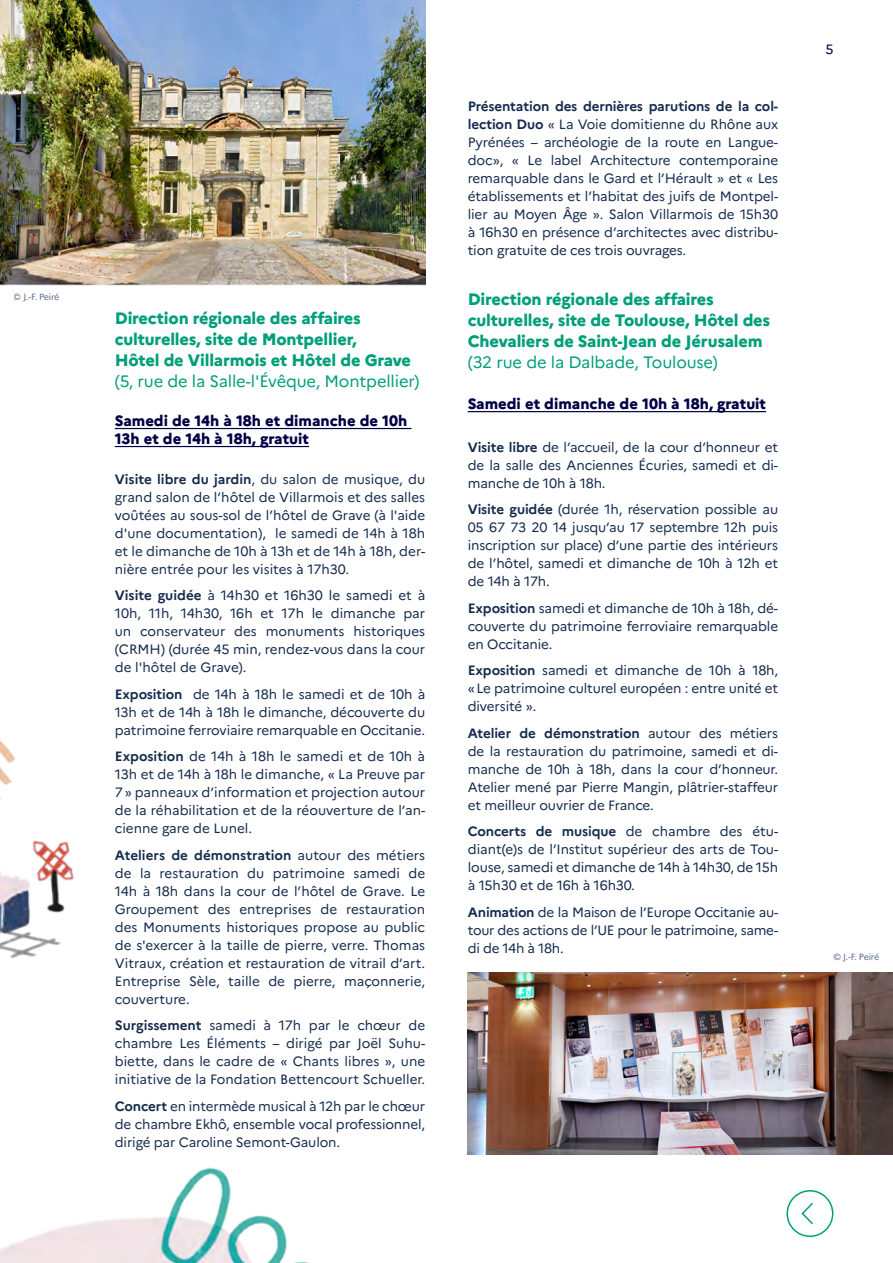
<style>
.page{position:relative;width:893px;height:1263px;background:#fff}
.page>*{position:absolute;margin:0;border:0;box-sizing:border-box;transform-origin:0 0}
.t1{font:800 16.5px/21px "Marianne";letter-spacing:-.01em;color:#009f79}
.t2{font:16.5px "Marianne";letter-spacing:-.01em;color:#009f79}
.t3{font:800 15px/18px "Marianne";color:#000045}
.t4{font:13.5px/18px "Marianne";letter-spacing:-.01em;color:#142b4d;text-align:justify}
.t5{font:13.5px "Marianne";color:#000045}
.t6{font:9px "Marianne";letter-spacing:-.035em;color:#142b4d}
.s1{font-weight:700}
</style>
<div class="page">
<img style="left:0;top:740px;width:309px;height:523px">
<div style="left:786px;top:1190px;width:47px;height:47px;border:2px solid #009f79;border-radius:50%"></div>
<svg style="left:801px;top:1203px;width:12px;height:22px"></svg>
<hr style="left:115px;top:428px;width:296px;height:1px;background:#000045">
<hr style="left:115px;top:446px;width:194px;height:1px;background:#000045">
<hr style="left:468px;top:411px;width:298px;height:1px;background:#000045">
<img style="left:0;top:0;width:425px;height:286px">
<img style="left:468px;top:972px;width:425px;height:182px">
<p class="t6" style="left:14px;top:290px;width:47px">© J.-F. Peiré</p>
<p class="t1" style="left:115px;top:306px;width:298px">Direction régionale des affaires culturelles, site de Montpellier,<br>Hôtel de Villarmois et Hôtel de Grave</p>
<p class="t2" style="left:115px;top:368px;width:306px">(5, rue de la Salle-l'Évêque, Montpellier)</p>
<p class="t3" style="left:115px;top:410px;width:294px">Samedi de 14h à 18h et dimanche de 10h<br>13h et de 14h à 18h, gratuit</p>
<p class="t4" style="left:115px;top:469px;width:312px"><span class="s1">Visite libre du jardin</span>, du salon de musique, du grand salon de l’hôtel de Villarmois et des salles voûtées au sous-sol de l’hôtel de Grave (à l'aide d'une documentation), le samedi de 14h à 18h et le dimanche de 10h à 13h et de 14h à 18h, der&shy;nière entrée pour les visites à 17h30.</p>
<p class="t4" style="left:115px;top:585px;width:312px"><span class="s1">Visite guidée</span> à 14h30 et 16h30 le samedi et à 10h, 11h, 14h30, 16h et 17h le dimanche par un conservateur des monuments historiques (CRMH) (durée 45 min, rendez-vous dans la cour de l'hôtel de Grave).</p>
<p class="t4" style="left:115px;top:684px;width:312px"><span class="s1">Exposition</span> de 14h à 18h le samedi et de 10h à 13h et de 14h à 18h le dimanche, découverte du patrimoine ferroviaire remarquable en Occitanie.</p>
<p class="t4" style="left:115px;top:746px;width:312px"><span class="s1">Exposition</span> de 14h à 18h le samedi et de 10h à 13h et de 14h à 18h le dimanche, « La Preuve par 7 » panneaux d’information et projection autour de la réhabilitation et de la réouverture de l’an&shy;cienne gare de Lunel.</p>
<p class="t4" style="left:115px;top:845px;width:312px"><span class="s1">Ateliers de démonstration</span> autour des métiers de la restauration du patrimoine samedi de 14h à 18h dans la cour de l’hôtel de Grave. Le Groupement des entreprises de restauration des Monuments historiques propose au public de s'exercer à la taille de pierre, verre. Thomas Vitraux, création et restauration de vitrail d’art.<br>Entreprise Sèle, taille de pierre, maçonnerie, couverture.</p>
<p class="t4" style="left:115px;top:1015px;width:312px"><span class="s1">Surgissement</span> samedi à 17h par le chœur de chambre Les Éléments – dirigé par Joël Suhu&shy;biette, dans le cadre de « Chants libres », une initiative de la Fondation Bettencourt Schueller.</p>
<p class="t4" style="left:115px;top:1096px;width:312px"><span class="s1">Concert</span> en intermède musical à 12h par le chœur de chambre Ekhô, ensemble vocal professionnel, dirigé par Caroline Semont-Gaulon.</p>
<p class="t4" style="left:468px;top:96px;width:312px"><span class="s1">Présentation des dernières parutions de la col&shy;lection Duo</span> « La Voie domitienne du Rhône aux Pyrénées – archéologie de la route en Langue&shy;doc», « Le label Architecture contemporaine remarquable dans le Gard et l’Hérault » et « Les établissements et l’habitat des juifs de Montpel&shy;lier au Moyen Âge ». Salon Villarmois de 15h30 à 16h30 en présence d’architectes avec distribu&shy;tion gratuite de ces trois ouvrages.</p>
<p class="t1" style="left:468px;top:288px;width:304px">Direction régionale des affaires culturelles, site de Toulouse, Hôtel des<br>Chevaliers de Saint-Jean de Jérusalem</p>
<p class="t2" style="left:468px;top:350px;width:251px">(32 rue de la Dalbade, Toulouse)</p>
<p class="t3" style="left:468px;top:393px;width:300px">Samedi et dimanche de 10h à 18h, gratuit</p>
<p class="t4" style="left:468px;top:437px;width:312px"><span class="s1">Visite libre</span> de l’accueil, de la cour d’honneur et de la salle des Anciennes Écuries, samedi et di&shy;manche de 10h à 18h.</p>
<p class="t4" style="left:468px;top:499px;width:312px"><span class="s1">Visite guidée</span> (durée 1h, réservation possible au 05 67 73 20 14 jusqu’au 17 septembre 12h puis inscription sur place) d’une partie des intérieurs de l’hôtel, samedi et dimanche de 10h à 12h et de 14h à 17h.</p>
<p class="t4" style="left:468px;top:598px;width:312px"><span class="s1">Exposition</span> samedi et dimanche de 10h à 18h, dé&shy;couverte du patrimoine ferroviaire remarquable en Occitanie.</p>
<p class="t4" style="left:468px;top:660px;width:312px"><span class="s1">Exposition</span> samedi et dimanche de 10h à 18h, « Le patrimoine culturel européen : entre unité et diversité ».</p>
<p class="t4" style="left:468px;top:723px;width:312px"><span class="s1">Atelier de démonstration</span> autour des métiers de la restauration du patrimoine, samedi et di&shy;manche de 10h à 18h, dans la cour d’honneur.<br>Atelier mené par Pierre Mangin, plâtrier-staffeur et meilleur ouvrier de France.</p>
<p class="t4" style="left:468px;top:821px;width:312px"><span class="s1">Concerts de musique</span> de chambre des étu&shy;diant(e)s de l’Institut supérieur des arts de Tou&shy;louse, samedi et dimanche de 14h à 14h30, de 15h à 15h30 et de 16h à 16h30.</p>
<p class="t4" style="left:468px;top:902px;width:312px"><span class="s1">Animation</span> de la Maison de l’Europe Occitanie au&shy;tour des actions de l’UE pour le patrimoine, same&shy;di de 14h à 18h.</p>
<p class="t5" style="left:825px;top:38px;width:10px">5</p>
<p class="t6" style="left:833px;top:949px;width:47px">© J.-F. Peiré</p>
</div>
